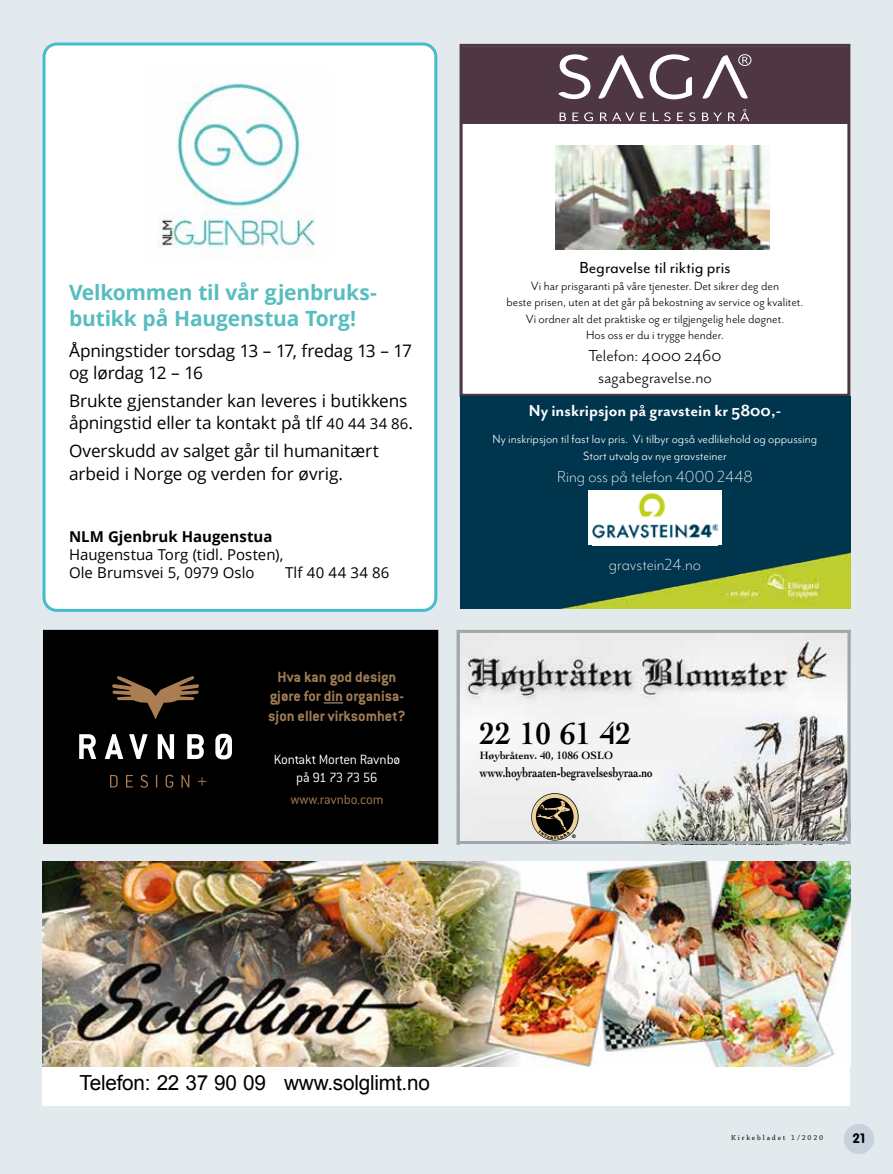
<style>
.page{position:relative;width:893px;height:1174px;background:#e3eaee}
.page>*{position:absolute;margin:0;border:0;box-sizing:border-box;transform-origin:0 0}
.t1{font:700 32.25px "Cochin";color:#000;scale:.94 1}
.t2{font:700 21px/25.5px "Open Sans";letter-spacing:-.01em;color:#57bdbe}
.t3{font:20.7px "Arial";letter-spacing:-.01em;color:#000}
.t4{font:300 18.45px "Mr Eaves Mod OT";color:#fff}
.t5{font:18.45px/22px "Mr Eaves San OT";color:#000;text-align:center}
.t6{font:700 18.45px "Mr Eaves San OT";color:#fff}
.t7{font:18.45px "Mr Eaves Mod OT";color:#000}
.t8{font:17.25px/22.5px "Open Sans";letter-spacing:-.01em;color:#000}
.t9{font:700 16.2px/19.5px "Conduit ITC";color:#9e7c56;text-align:center}
.t10{font:15px/18px "Open Sans";color:#000}
.t11{font:700 15px "Open Sans";color:#000}
.t12{font:15px "Open Sans";letter-spacing:.02em;color:#000}
.t13{font:300 14.7px/17.7px "Conduit ITC";letter-spacing:-.015em;color:#fff;text-align:center}
.t14{font:300 14.7px "Conduit ITC";letter-spacing:-.01em;color:#9e7c56}
.t15{font:700 13.95px "Cochin";color:#000;scale:.75 1}
.t16{font:13.8px/16.5px "Mr Eaves San OT";color:#000;text-align:center}
.t17{font:13.8px/16.5px "Mr Eaves Mod OT";color:#fff;text-align:center}
.t18{font:700 13.5px "VAG Rounded";color:#000}
.t19{font:700 11.25px "Cochin";color:#000;scale:.94 1}
.t20{font:7.5px "Chaparral Pro";letter-spacing:.25em;color:#000}
.t21{font:700 4.95px "Helvetica";color:#000}
.s1{font-size:15px}
</style>
<div class="page">
<div style="left:43px;top:861px;width:807px;height:245px;background:#fff"></div>
<img style="left:43px;top:861px;width:807px;height:205px">
<div style="left:44px;top:44px;width:392px;height:566px;background:#fff;border-radius:13px"></div>
<div style="left:43px;top:43px;width:394px;height:569px;border:3px solid #45bccd;border-radius:13px"></div>
<img style="left:158px;top:83px;width:157px;height:173px">
<div style="left:43px;top:630px;width:395px;height:214px;background:#000"></div>
<svg style="left:79px;top:734px;width:17px;height:25px"></svg>
<svg style="left:105px;top:734px;width:18px;height:25px"></svg>
<svg style="left:129px;top:734px;width:19px;height:25px"></svg>
<svg style="left:158px;top:734px;width:16px;height:25px"></svg>
<svg style="left:187px;top:734px;width:17px;height:25px"></svg>
<svg style="left:215px;top:734px;width:17px;height:25px"></svg>
<svg style="left:112px;top:676px;width:87px;height:43px"></svg>
<svg style="left:110px;top:775px;width:8px;height:12px"></svg>
<svg style="left:126px;top:775px;width:7px;height:12px"></svg>
<svg style="left:141px;top:774px;width:7px;height:13px"></svg>
<svg style="left:156px;top:775px;width:1px;height:12px"></svg>
<svg style="left:166px;top:774px;width:7px;height:13px"></svg>
<svg style="left:181px;top:775px;width:8px;height:12px"></svg>
<svg style="left:198px;top:777px;width:8px;height:8px"></svg>
<svg style="left:324px;top:702px;width:19px;height:1px"></svg>
<svg style="left:461px;top:634px;width:385px;height:206px"></svg>
<svg style="left:838px;top:837px;width:8px;height:3px"></svg>
<div style="left:457px;top:630px;width:393px;height:214px;border:3px solid #9fa8af"></div>
<div style="left:460px;top:44px;width:390px;height:564px;background:#fff"></div>
<div style="left:462px;top:47px;width:388px;height:76px;background:#4e3743"></div>
<div style="left:460px;top:44px;width:390px;height:353px;border:3px solid #4e3743"></div>
<div style="left:460px;top:396px;width:390px;height:212px;background:#00354e"></div>
<img style="left:556px;top:145px;width:213px;height:105px">
<img style="left:564px;top:552px;width:286px;height:56px">
<svg style="left:560px;top:109px;width:189px;height:12px"></svg>
<div style="left:738px;top:54px;width:13px;height:12px;border:1px solid #fff;border-radius:50%"></div>
<svg style="left:558px;top:54px;width:190px;height:45px"></svg>
<div style="left:589px;top:490px;width:133px;height:55px;background:#fff"></div>
<img style="left:593px;top:492px;width:124px;height:47px">
<div style="left:844px;top:1123px;width:30px;height:31px;background:#c8d2dc;border-radius:50%"></div>
<svg style="left:531px;top:793px;width:48px;height:47px"></svg>
<p class="t2" style="left:69px;top:279px;width:309px">Velkommen til vår gjenbruks&shy;butikk på Haugenstua Torg!</p>
<p class="t8" style="left:69px;top:339px;width:344px">Åpningstider torsdag 13 – 17, fredag 13 – 17 og lørdag 12 – 16</p>
<p class="t8" style="left:69px;top:389px;width:345px">Brukte gjenstander kan leveres i butikkens åpningstid eller ta kontakt på tlf <span class="s1">40 44 34 86</span>.</p>
<p class="t8" style="left:69px;top:439px;width:311px">Overskudd av salget går til humanitært arbeid i Norge og verden for øvrig.</p>
<p class="t11" style="left:69px;top:525px;width:205px">NLM Gjenbruk Haugenstua</p>
<p class="t10" style="left:69px;top:545px;width:216px">Haugenstua Torg (tidl. Posten),<br>Ole Brumsvei 5, 0979 Oslo</p>
<p class="t12" style="left:285px;top:562px;width:106px">Tlf 40 44 34 86</p>
<p class="t9" style="left:268px;top:666px;width:139px">Hva kan god design gjøre for din organisa&shy;sjon eller virksomhet?</p>
<p class="t13" style="left:274px;top:751px;width:128px">Kontakt Morten Ravnbø på 91 73 73 56</p>
<p class="t14" style="left:290px;top:791px;width:94px">www.ravnbo.com</p>
<p class="t7" style="left:579px;top:257px;width:153px">Begravelse til riktig pris</p>
<p class="t16" style="left:507px;top:277px;width:298px">Vi har prisgaranti på våre tjenester. Det sikrer deg den<br>beste prisen, uten at det går på bekostning av service og kvalitet.<br>Vi ordner alt det praktiske og er tilgjengelig hele døgnet.<br>Hos oss er du i trygge hender.</p>
<p class="t5" style="left:589px;top:345px;width:134px">Telefon: 4000 2460 sagabegravelse.no</p>
<p class="t6" style="left:529px;top:400px;width:254px">Ny inskripsjon på gravstein kr 5800,-</p>
<p class="t17" style="left:493px;top:431px;width:326px">Ny inskripsjon til fast lav pris. Vi tilbyr også vedlikehold og oppussing<br>Stort utvalg av nye gravsteiner</p>
<p class="t4" style="left:557px;top:466px;width:197px">Ring oss på telefon 4000 2448</p>
<p class="t4" style="left:609px;top:554px;width:94px">gravstein24.no</p>
<h1 class="t1" style="left:480px;top:715px;width:163px">22 10 61 42</h1>
<p class="t19" style="left:480px;top:749px;width:143px">Høybråtenv. 40, 1086 OSLO</p>
<p class="t15" style="left:480px;top:764px;width:232px">www.hoybraaten-begravelsesbyraa.no</p>
<p class="t21" style="left:572px;top:833px;width:5px">®</p>
<p class="t3" style="left:80px;top:1069px;width:352px">Telefon: 22 37 90 09 www.solglimt.no</p>
<p class="t20" style="left:731px;top:1133px;width:94px">Kirkebladet 1/2020</p>
<p class="t18" style="left:853px;top:1130px;width:14px">21</p>
</div>
